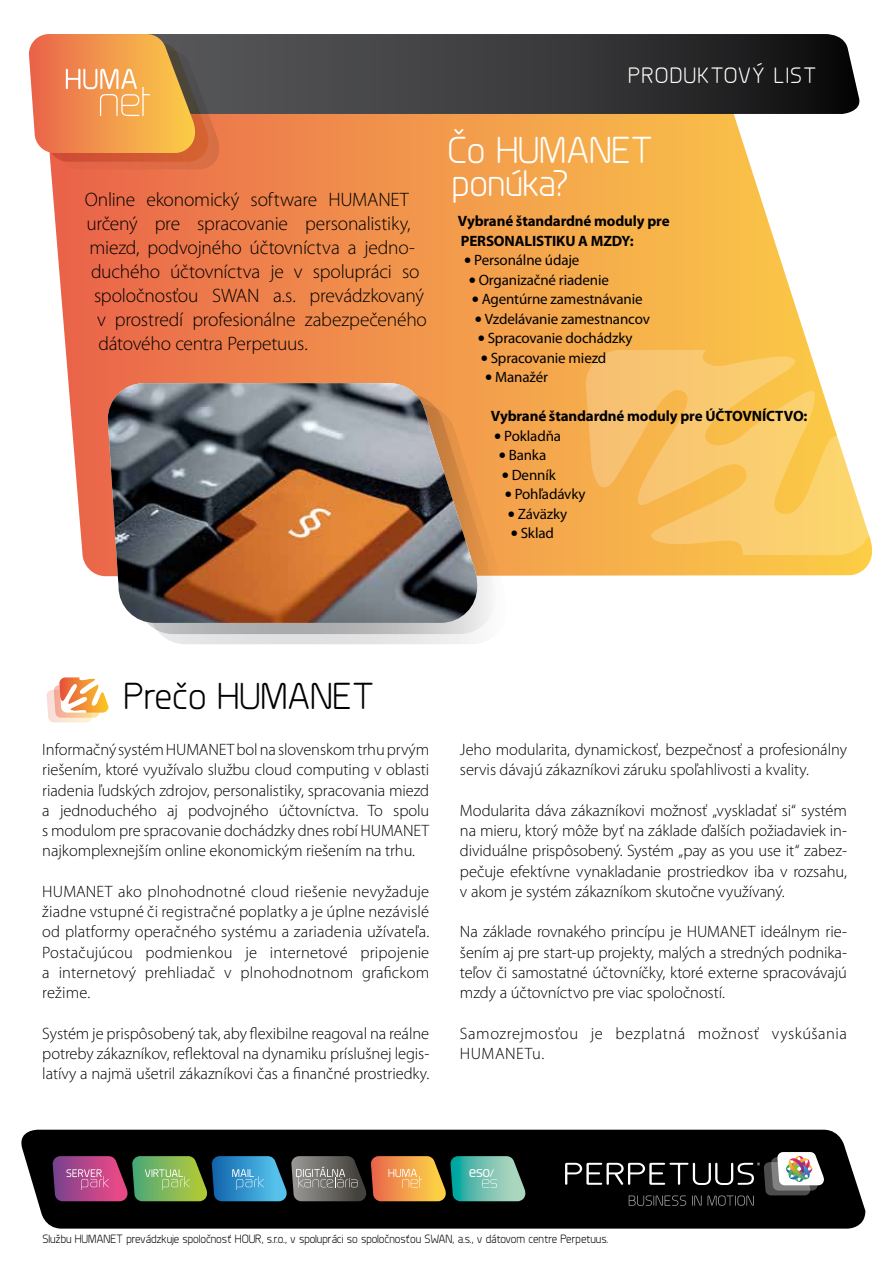
<style>
.page{position:relative;width:893px;height:1263px;background:#fff}
.page>*{position:absolute;margin:0;border:0;box-sizing:border-box;transform-origin:0 0}
.t1{font:37.5px/33px "Planer";letter-spacing:-.01em;color:#fff}
.t2{font:37.5px "Planer";letter-spacing:-.01em;color:#000}
.t3{font:22.2px "Planer";letter-spacing:.05em;color:#fff}
.t4{font:300 19.5px "Myriad Pro";letter-spacing:-.01em;color:#000}
.t5{font:300 16.5px/20.2px "Myriad Pro";letter-spacing:-.005em;color:#000;text-align:justify}
.t6{font:300 16.5px/20.2px "Myriad Pro";letter-spacing:.03em;color:#000}
.t7{font:500 15.75px "Planer";color:#fff}
.t8{font:15px "Myriad Pro";letter-spacing:-.01em;color:#000}
.t9{font:700 15px "Myriad Pro";letter-spacing:-.01em;color:#000}
.t10{font:12px "Planer";letter-spacing:-.01em;color:#000;scale:.96 1}
.s1{font-weight:700;font-size:30px}
.s2{font-size:11.4px}
</style>
<div class="page">
<svg style="left:50px;top:114px;width:823px;height:462px;background:#f3a463"></svg>
<svg style="left:586px;top:350px;width:286px;height:205px;background:#f9ca71"></svg>
<svg style="left:161px;top:404px;width:348px;height:240px"></svg>
<svg style="left:220px;top:34px;width:640px;height:80px;background:#383839"></svg>
<svg style="left:147px;top:394px;width:350px;height:240px;background:#d8b695"></svg>
<svg style="left:47px;top:677px;width:61px;height:45px"></svg>
<img style="left:108px;top:383px;width:371px;height:240px">
<div style="left:21px;top:1130px;width:844px;height:98px;background:#000"></div>
<svg style="left:565px;top:1152px;width:259px;height:54px;background:#323131"></svg>
<img style="left:53px;top:1156px;width:473px;height:45px">
<svg style="left:29px;top:34px;width:191px;height:135px;background:#d88b54"></svg>
<p class="t4" style="left:85px;top:187px;width:325px">Online ekonomický software HUMANET</p>
<p class="t4" style="left:86px;top:211px;width:326px">určený pre spracovanie personalistiky,</p>
<p class="t4" style="left:89px;top:235px;width:327px">miezd, podvojného účtovníctva a jedno-</p>
<p class="t4" style="left:91px;top:259px;width:330px">duchého účtovníctva je v spolupráci so</p>
<p class="t4" style="left:94px;top:283px;width:331px">spoločnosťou SWAN a.s. prevádzkovaný</p>
<p class="t4" style="left:97px;top:307px;width:331px">v prostredí profesionálne zabezpečeného</p>
<p class="t4" style="left:99px;top:331px;width:211px">dátového centra Perpetuus.</p>
<h2 class="t3" style="left:628px;top:63px;width:190px">PRODUKTOVÝ LIST</h2>
<h1 class="t1" style="left:447px;top:134px;width:207px">Čo HUMANET ponúka?</h1>
<p class="t9" style="left:458px;top:211px;width:213px">Vybrané štandardné moduly pre</p>
<p class="t9" style="left:461px;top:231px;width:174px">PERSONALISTIKU A MZDY:</p>
<p class="t8" style="left:464px;top:251px;width:117px"><span class="s1">·</span> Personálne údaje</p>
<p class="t8" style="left:468px;top:270px;width:142px"><span class="s1">·</span> Organizačné riadenie</p>
<p class="t8" style="left:471px;top:290px;width:173px"><span class="s1">·</span> Agentúrne zamestnávanie</p>
<p class="t8" style="left:474px;top:309px;width:177px"><span class="s1">·</span> Vzdelávanie zamestnancov</p>
<p class="t8" style="left:477px;top:329px;width:157px"><span class="s1">·</span> Spracovanie dochádzky</p>
<p class="t8" style="left:480px;top:348px;width:127px"><span class="s1">·</span> Spracovanie miezd</p>
<p class="t8" style="left:485px;top:368px;width:65px"><span class="s1">·</span> Manažér</p>
<p class="t9" style="left:491px;top:406px;width:318px">Vybrané štandardné moduly pre ÚČTOVNÍCTVO:</p>
<p class="t8" style="left:494px;top:426px;width:69px"><span class="s1">·</span> Pokladňa</p>
<p class="t8" style="left:498px;top:446px;width:49px"><span class="s1">·</span> Banka</p>
<p class="t8" style="left:501px;top:465px;width:56px"><span class="s1">·</span> Denník</p>
<p class="t8" style="left:504px;top:485px;width:83px"><span class="s1">·</span> Pohľadávky</p>
<p class="t8" style="left:507px;top:504px;width:61px"><span class="s1">·</span> Záväzky</p>
<p class="t8" style="left:510px;top:524px;width:45px"><span class="s1">·</span> Sklad</p>
<h1 class="t2" style="left:123px;top:674px;width:252px">Prečo HUMANET</h1>
<p class="t5" style="left:42px;top:739px;width:388px">Informačný systém HUMANET bol na slovenskom trhu prvým riešením, ktoré využívalo službu cloud computing v oblasti riadenia ľudských zdrojov, personalistiky, spracovania miezd a jednoduchého aj podvojného účtovníctva. To spolu s modulom pre spracovanie dochádzky dnes robí HUMANET najkomplexnejším online ekonomickým riešením na trhu.</p>
<p class="t5" style="left:42px;top:881px;width:388px">HUMANET ako plnohodnotné cloud riešenie nevyžaduje žiadne vstupné či registračné poplatky a je úplne nezávislé od platformy operačného systému a zariadenia užívateľa.<br>Postačujúcou podmienkou je internetové pripojenie a internetový prehliadač v plnohodnotnom grafickom režime.</p>
<p class="t5" style="left:42px;top:1023px;width:388px">Systém je prispôsobený tak, aby flexibilne reagoval na reálne potreby zákazníkov, reflektoval na dynamiku príslušnej legis&shy;latívy a najmä ušetril zákazníkovi čas a finančné prostriedky.</p>
<p class="t5" style="left:460px;top:739px;width:388px">Jeho modularita, dynamickosť, bezpečnosť a profesionálny servis dávajú zákazníkovi záruku spoľahlivosti a kvality.</p>
<p class="t5" style="left:460px;top:800px;width:388px">Modularita dáva zákazníkovi možnosť „vyskladať si“ systém na mieru, ktorý môže byť na základe ďalších požiadaviek in&shy;dividuálne prispôsobený. Systém „pay as you use it“ zabez&shy;pečuje efektívne vynakladanie prostriedkov iba v rozsahu, v akom je systém zákazníkom skutočne využívaný.</p>
<p class="t5" style="left:460px;top:921px;width:388px">Na základe rovnakého princípu je HUMANET ideálnym rie&shy;šením aj pre start-up projekty, malých a stredných podnika&shy;teľov či samostatné účtovníčky, ktoré externe spracovávajú mzdy a účtovníctvo pre viac spoločností.</p>
<p class="t6" style="left:460px;top:1023px;width:388px">Samozrejmosťou je bezplatná možnosť vyskúšania<br>HUMANETu.</p>
<p class="t7" style="left:469px;top:1162px;width:27px">eso<span class="s2">/</span></p>
<p class="t10" style="left:43px;top:1232px;width:591px">Službu HUMANET prevádzkuje spoločnosť HOUR, s.r.o., v spolupráci so spoločnosťou SWAN, a.s., v dátovom centre Perpetuus.</p>
</div>
